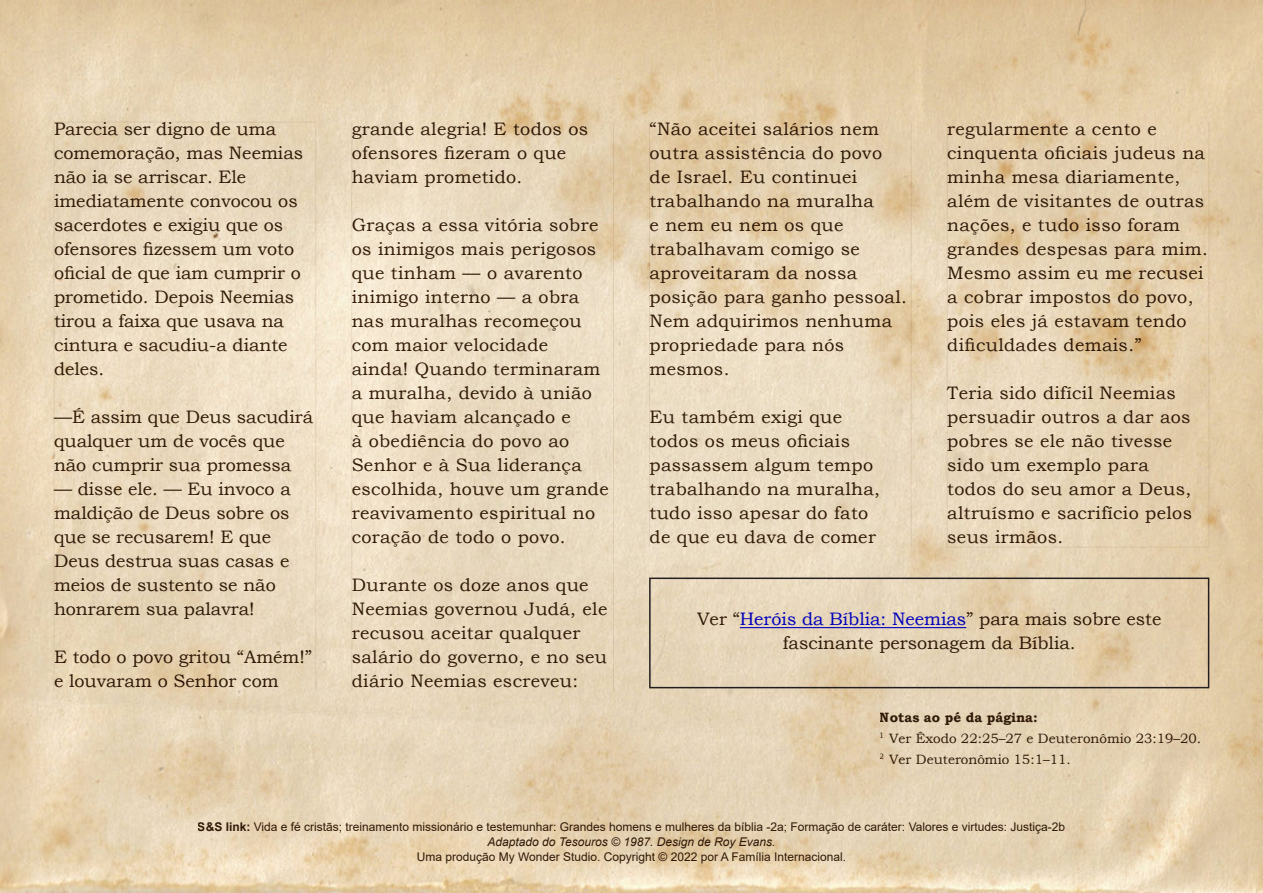
<style>
.page{position:relative;width:1263px;height:893px;background:#fff}
.page>*{position:absolute;margin:0;border:0;box-sizing:border-box;transform-origin:0 0}
.t1{font:18px/24px "Bookman Old Style";letter-spacing:.02em;color:#351e0a}
.t2{font:18px/24px "Bookman Old Style";color:#351e0a}
.t3{font:13.5px/21px "Bookman Old Style";color:#351e0a}
.t4{font:12px/15px "Arial";color:#351e0a;text-align:center}
.s1{color:#00f}
.s2{font-weight:700}
.s3{font-style:italic}
</style>
<div class="page">
<img style="left:0;top:0;width:1263px;height:893px">
<svg style="left:54px;top:107px;width:262px;height:582px;background:#ead9be"></svg>
<div style="left:54px;top:122px;width:262px;height:569px;border:1px solid #f2ede9"></div>
<svg style="left:352px;top:107px;width:261px;height:584px;background:#eadabf"></svg>
<hr style="left:351px;top:122px;width:1px;height:569px;background:#f2ede9">
<hr style="left:613px;top:122px;width:1px;height:569px;background:#f2ede9">
<svg style="left:649px;top:107px;width:262px;height:440px;background:#e8d6b8"></svg>
<hr style="left:649px;top:122px;width:1px;height:425px;background:#f2ede9">
<hr style="left:911px;top:122px;width:1px;height:425px;background:#f2ede9">
<svg style="left:947px;top:107px;width:262px;height:438px;background:#e5d1b0"></svg>
<div style="left:947px;top:122px;width:262px;height:425px;border:1px solid #f2ede9"></div>
<div style="left:649px;top:578px;width:560px;height:110px;border:2px solid #231f20"></div>
<hr style="left:740px;top:627px;width:226px;height:1px;background:#00f">
<p class="t2" style="left:54px;top:117px;width:251px">Parecia ser digno de uma comemoração, mas Neemias não ia se arriscar. Ele imediatamente convocou os sacerdotes e exigiu que os ofensores fizessem um voto oficial de que iam cumprir o prometido. Depois Neemias tirou a faixa que usava na cintura e sacudiu-a diante deles.</p>
<p class="t2" style="left:54px;top:405px;width:261px">—É assim que Deus sacudirá qualquer um de vocês que não cumprir sua promessa</p>
<p class="t2" style="left:54px;top:477px;width:238px">— disse ele. — Eu invoco a maldição de Deus sobre os que se recusarem! E que<br>Deus destrua suas casas e meios de sustento se não honrarem sua palavra!</p>
<p class="t2" style="left:54px;top:645px;width:260px">E todo o povo gritou “Amém!” e louvaram o Senhor com</p>
<p class="t1" style="left:352px;top:117px;width:238px">grande alegria! E todos os ofensores fizeram o que haviam prometido.</p>
<p class="t1" style="left:352px;top:213px;width:259px">Graças a essa vitória sobre os inimigos mais perigosos que tinham — o avarento inimigo interno — a obra nas muralhas recomeçou com maior velocidade ainda! Quando terminaram a muralha, devido à união que haviam alcançado e<br>à obediência do povo ao<br>Senhor e à Sua liderança escolhida, houve um grande reavivamento espiritual no coração de todo o povo.</p>
<p class="t1" style="left:352px;top:573px;width:257px">Durante os doze anos que<br>Neemias governou Judá, ele recusou aceitar qualquer salário do governo, e no seu diário Neemias escreveu:</p>
<p class="t1" style="left:649px;top:117px;width:259px">“Não aceitei salários nem outra assistência do povo de Israel. Eu continuei trabalhando na muralha<br>e nem eu nem os que trabalhavam comigo se aproveitaram da nossa posição para ganho pessoal.<br>Nem adquirimos nenhuma propriedade para nós mesmos.</p>
<p class="t1" style="left:649px;top:405px;width:232px">Eu também exigi que todos os meus oficiais passassem algum tempo trabalhando na muralha, tudo isso apesar do fato de que eu dava de comer</p>
<p class="t1" style="left:947px;top:117px;width:262px">regularmente a cento e cinquenta oficiais judeus na minha mesa diariamente, além de visitantes de outras nações, e tudo isso foram grandes despesas para mim.<br>Mesmo assim eu me recusei a cobrar impostos do povo, pois eles já estavam tendo dificuldades demais.”</p>
<p class="t1" style="left:947px;top:381px;width:246px">Teria sido difícil Neemias persuadir outros a dar aos pobres se ele não tivesse sido um exemplo para todos do seu amor a Deus, altruísmo e sacrifício pelos seus irmãos.</p>
<p class="t2" style="left:697px;top:607px;width:466px;text-align:center">Ver “<span class="s1">Heróis da Bíblia: Neemias</span>” para mais sobre este fascinante personagem da Bíblia.</p>
<p class="t3" style="left:880px;top:707px;width:323px"><span class="s2">Notas ao pé da página:<br></span><sup>1</sup> Ver Êxodo 22:25–27 e Deuteronômio 23:19–20.<br><sup>2</sup> Ver Deuteronômio 15:1–11.</p>
<p class="t4" style="left:198px;top:819px;width:869px"><span class="s2">S&amp;S link:</span> Vida e fé cristãs; treinamento missionário e testemunhar: Grandes homens e mulheres da bíblia -2a; Formação de caráter: Valores e virtudes: Justiça-2b<br><span class="s3">Adaptado do Tesouros © 1987. Design de Roy Evans.</span></p>
<p class="t4" style="left:417px;top:849px;width:431px">Uma produção My Wonder Studio. Copyright © 2022 por A Família Internacional.</p>
</div>
